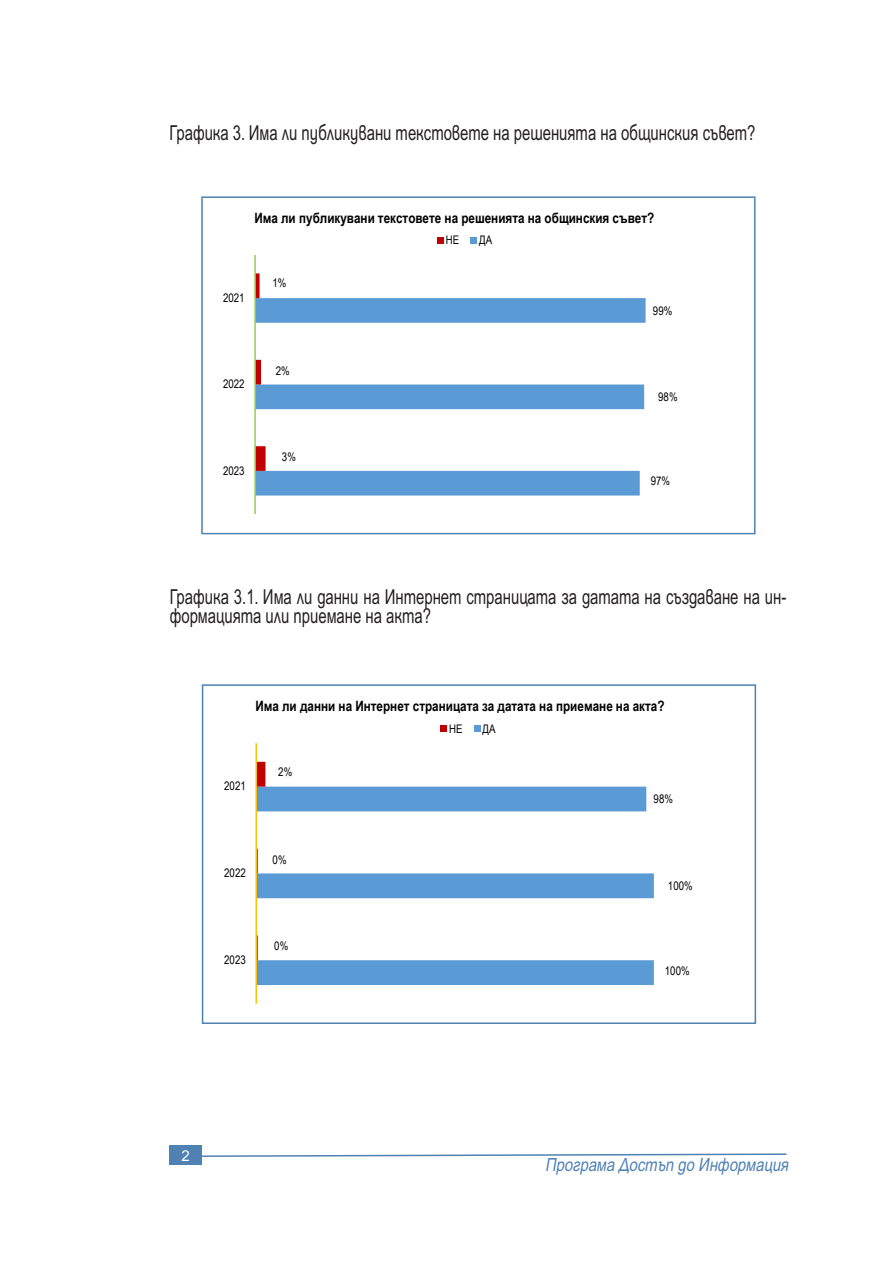
<style>
.page{position:relative;width:893px;height:1263px;background:#fff}
.page>*{position:absolute;margin:0;border:0;box-sizing:border-box;transform-origin:0 0}
.body{font:20.7px/19.8px "SP Ariel";color:#231f20;scale:.72 1}
.t1{font:italic 18.15px "SP Ariel";color:#4f81b3;scale:.82 1}
.t2{font:15px "SP Ariel";color:#fff}
.t3{font:700 14.25px "Arial Narrow";letter-spacing:.005em;color:#000}
.t4{font:11.85px "Arial Narrow";color:#000}
</style>
<div class="page">
<svg style="left:202px;top:1153px;width:585px;height:4px"></svg>
<div style="left:169px;top:1145px;width:33px;height:20px;background:#4f81b3"></div>
<svg style="left:256px;top:298px;width:390px;height:197px"></svg>
<svg style="left:256px;top:273px;width:10px;height:198px"></svg>
<hr style="left:254px;top:255px;width:2px;height:259px;background:#92d050">
<svg style="left:437px;top:237px;width:6px;height:6px"></svg>
<svg style="left:471px;top:237px;width:6px;height:6px"></svg>
<div style="left:201px;top:196px;width:554px;height:338px;border:2px solid #4f81b3"></div>
<svg style="left:257px;top:787px;width:397px;height:198px"></svg>
<svg style="left:257px;top:762px;width:8px;height:198px"></svg>
<hr style="left:255px;top:743px;width:2px;height:260px;background:#ffc000">
<div style="left:440px;top:725px;width:7px;height:6px;background:#c00000"></div>
<svg style="left:474px;top:725px;width:6px;height:6px"></svg>
<div style="left:202px;top:684px;width:554px;height:340px;border:2px solid #4f81b3"></div>
<p class="body" style="left:170px;top:123px;width:815px">Графика 3. Има ли публикувани текстовете на решенията на общинския съвет?</p>
<p class="t3" style="left:254px;top:207px;width:401px">Има ли публикувани текстовете на решенията на общинския съвет?</p>
<p class="t4" style="left:446px;top:231px;width:15px">НЕ</p>
<p class="t4" style="left:479px;top:231px;width:15px">ДА</p>
<p class="t4" style="left:223px;top:289px;width:23px">2021</p>
<p class="t4" style="left:223px;top:375px;width:23px">2022</p>
<p class="t4" style="left:223px;top:462px;width:23px">2023</p>
<p class="t4" style="left:272px;top:275px;width:16px">1%</p>
<p class="t4" style="left:276px;top:362px;width:16px">2%</p>
<p class="t4" style="left:282px;top:448px;width:16px">3%</p>
<p class="t4" style="left:653px;top:302px;width:21px">99%</p>
<p class="t4" style="left:658px;top:388px;width:21px">98%</p>
<p class="t4" style="left:651px;top:472px;width:21px">97%</p>
<p class="body" style="left:170px;top:587px;width:858px">Графика 3.1. Има ли данни на Интернет страницата за датата на създаване на ин&shy;формацията или приемане на акта?</p>
<p class="t3" style="left:255px;top:695px;width:411px">Има ли данни на Интернет страницата за датата на приемане на акта?</p>
<p class="t4" style="left:449px;top:720px;width:15px">НЕ</p>
<p class="t4" style="left:483px;top:720px;width:15px">ДА</p>
<p class="t4" style="left:224px;top:778px;width:23px">2021</p>
<p class="t4" style="left:224px;top:864px;width:23px">2022</p>
<p class="t4" style="left:224px;top:951px;width:23px">2023</p>
<p class="t4" style="left:278px;top:763px;width:16px">2%</p>
<p class="t4" style="left:273px;top:851px;width:16px">0%</p>
<p class="t4" style="left:274px;top:937px;width:16px">0%</p>
<p class="t2" style="left:181px;top:1147px;width:10px">2</p>
<p class="t4" style="left:654px;top:790px;width:21px">98%</p>
<p class="t4" style="left:668px;top:877px;width:26px">100%</p>
<p class="t4" style="left:665px;top:962px;width:26px">100%</p>
<p class="t1" style="left:545px;top:1155px;width:298px">Програма Достъп до Информация</p>
</div>
